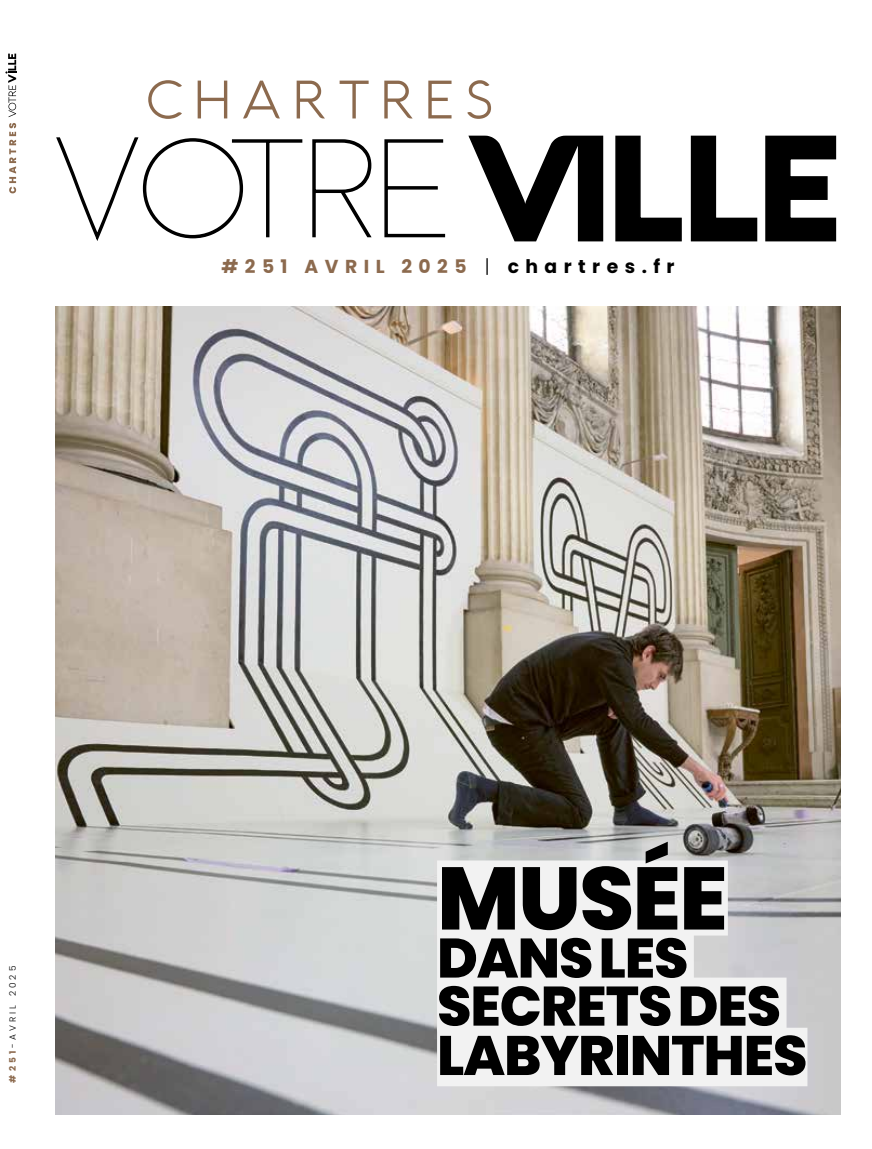
<style>
.page{position:relative;width:872px;height:1149px;background:#fff}
.page>*{position:absolute;margin:0;border:0;box-sizing:border-box;transform-origin:0 0}
.t1{font:800 88.5px "Poppins";letter-spacing:-.02em;color:#000}
.t2{font:800 55.5px/48.6px "Poppins";letter-spacing:-.02em;color:#000}
.t3{font:700 18.75px "Poppins";letter-spacing:.345em;color:#8c6a4e}
.t4{font:300 9px "Poppins";letter-spacing:.345em;color:#000}
.s1{font-weight:300;color:#000}
.s2{color:#000}
.s3{font-weight:700;color:#8c6a4e}
</style>
<div class="page">
<svg style="left:9px;top:123px;width:7px;height:70px"></svg>
<svg style="left:5px;top:54px;width:11px;height:63px"></svg>
<svg style="left:468px;top:135px;width:369px;height:107px"></svg>
<svg style="left:56px;top:137px;width:390px;height:104px"></svg>
<svg style="left:148px;top:80px;width:34px;height:39px"></svg>
<svg style="left:198px;top:81px;width:29px;height:37px"></svg>
<svg style="left:243px;top:81px;width:37px;height:37px"></svg>
<svg style="left:297px;top:81px;width:28px;height:37px"></svg>
<svg style="left:339px;top:81px;width:29px;height:37px"></svg>
<svg style="left:384px;top:81px;width:28px;height:37px"></svg>
<svg style="left:428px;top:81px;width:23px;height:37px"></svg>
<svg style="left:467px;top:80px;width:24px;height:39px"></svg>
<img style="left:55px;top:306px;width:785px;height:808px">
<div style="left:437px;top:860px;width:291px;height:75px;background:#f2f2f2"></div>
<div style="left:437px;top:908px;width:257px;height:75px;background:#f2f2f2"></div>
<div style="left:437px;top:977px;width:349px;height:54px;background:#f2f2f2"></div>
<div style="left:437px;top:1027px;width:370px;height:58px;background:#f2f2f2"></div>
<p class="t3" style="left:221px;top:256px;width:454px">#251 AVRIL 2025 <span class="s1">|</span> <span class="s2">chartres.fr</span></p>
<p class="t4" style="left:8px;top:1082px;width:118px;rotate:-90deg"><span class="s3">#251</span>-AVRIL 2025</p>
<h1 class="t1" style="left:437px;top:846px;width:292px">MUSÉE</h1>
<p class="t2" style="left:437px;top:933px;width:372px">DANS LES<br>SECRETS DES<br>LABYRINTHES</p>
</div>
